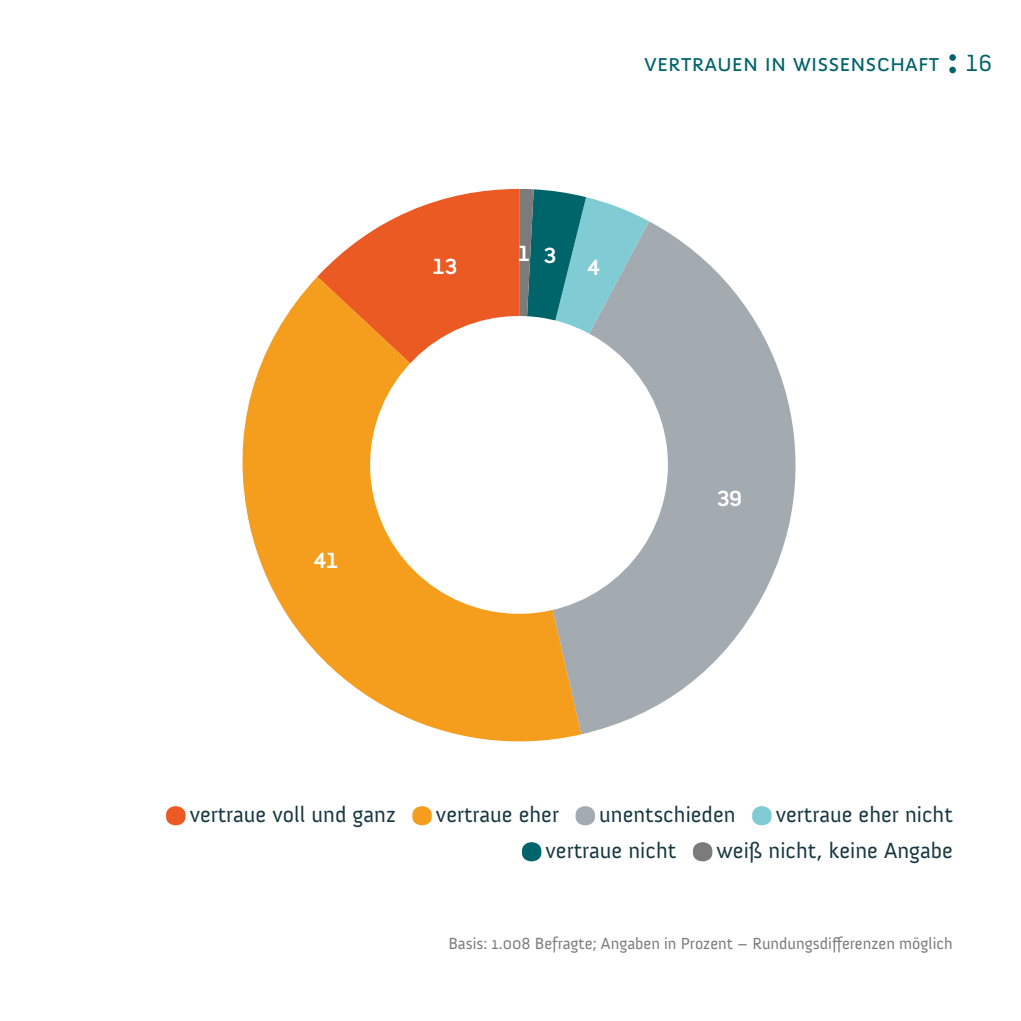
<style>
.page{position:relative;width:1021px;height:1021px;background:#fff}
.page>*{position:absolute;margin:0;border:0;box-sizing:border-box;transform-origin:0 0}
.t1{font:24px "Anivers SC";color:#00646b}
.t2{font:22.5px "Anivers";color:#163741}
.t3{font:700 22.5px "Anivers";color:#fff}
.t4{font:16.5px "Anivers";color:#7a7b7a}
.s1{font-size:57px;color:#eb5a22}
.s2{font-size:57px;color:#f59d1d}
.s3{font-size:57px;color:#a3abb1}
.s4{font-size:57px;color:#80cbd4}
.s5{font-size:57px;color:#00646b}
.s6{font-size:57px;color:#7a7b7a}
</style>
<div class="page">
<svg style="left:317px;top:189px;width:202px;height:88px;fill:#eb5a22"></svg>
<svg style="left:242px;top:277px;width:339px;height:465px;fill:#f59d1d"></svg>
<svg style="left:519px;top:221px;width:277px;height:513px;fill:#a3abb1"></svg>
<svg style="left:519px;top:189px;width:130px;height:202px;background:#6fa5ab"></svg>
<div style="left:949px;top:54px;width:6px;height:7px;background:#00646b;border-radius:50%"></div>
<svg style="left:949px;top:67px;width:6px;height:6px"></svg>
<div style="left:370px;top:316px;width:298px;height:297px;background:#fff;border-radius:50%"></div>
<p class="t3" style="left:314px;top:548px;width:26px">41</p>
<p class="t1" style="left:644px;top:50px;width:349px">vertrauen in wissenschaft 16</p>
<p class="t3" style="left:432px;top:254px;width:26px">13</p>
<p class="t3" style="left:517px;top:242px;width:40px">1 3</p>
<p class="t3" style="left:587px;top:255px;width:14px">4</p>
<p class="t3" style="left:717px;top:486px;width:26px">39</p>
<p class="t2" style="left:162px;top:802px;width:235px"><span class="s1">•</span>vertraue voll und ganz</p>
<p class="t2" style="left:408px;top:802px;width:152px"><span class="s2">•</span>vertraue eher</p>
<p class="t2" style="left:571px;top:802px;width:166px"><span class="s3">•</span>unentschieden</p>
<p class="t2" style="left:748px;top:802px;width:206px"><span class="s4">•</span>vertraue eher nicht</p>
<p class="t2" style="left:517px;top:838px;width:160px"><span class="s5">•</span>vertraue nicht</p>
<p class="t2" style="left:688px;top:838px;width:266px"><span class="s6">•</span>weiß nicht, keine Angabe</p>
<p class="t4" style="left:448px;top:933px;width:506px">Basis: 1.008 Befragte; Angaben in Prozent – Rundungsdifferenzen möglich</p>
</div>
